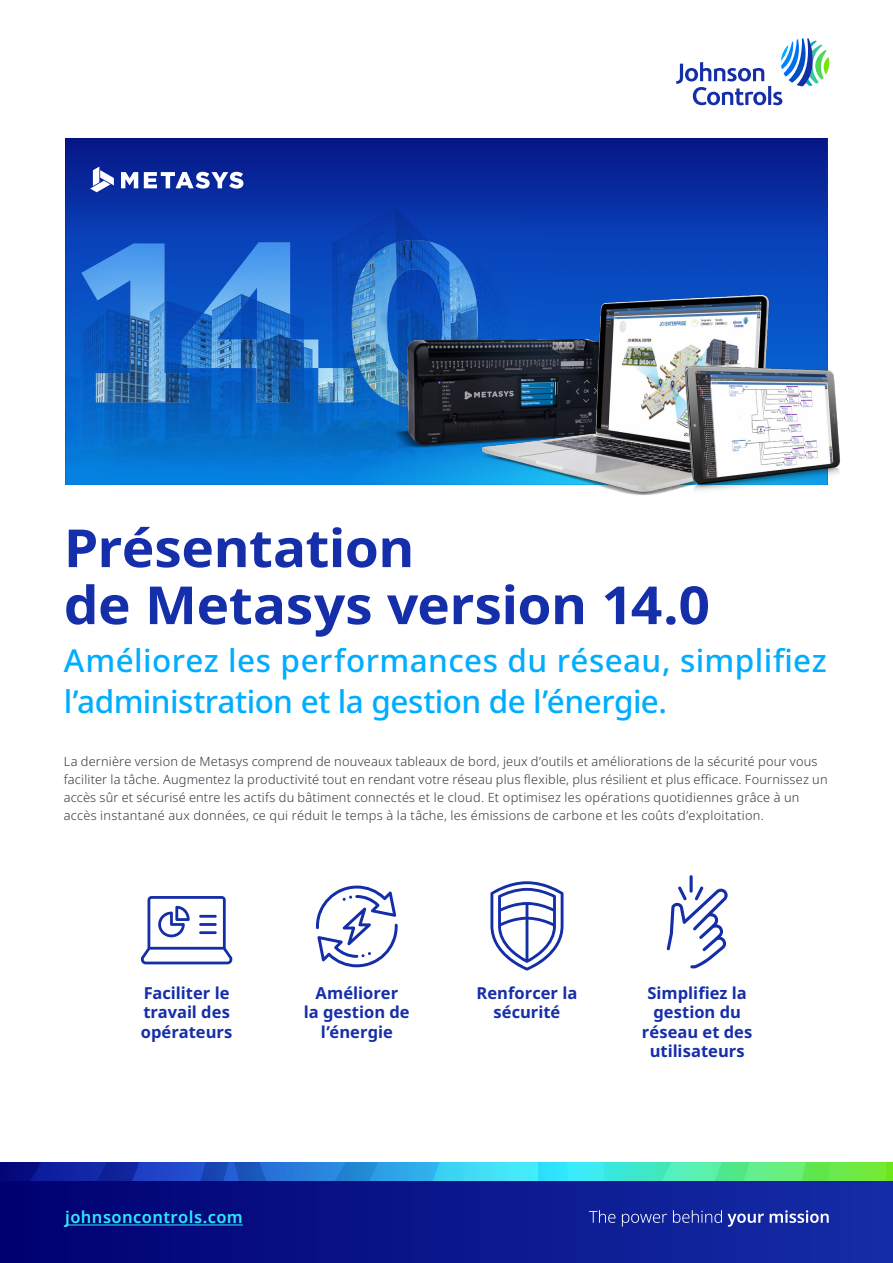
<style>
.page{position:relative;width:893px;height:1263px;background:#fff}
.page>*{position:absolute;margin:0;border:0;box-sizing:border-box;transform-origin:0 0}
.t1{font:700 52.5px/57px "Noto Sans";letter-spacing:-.01em;color:#152ea9;scale:1.05 1}
.t2{font:500 31.5px/40.5px "Noto Sans";letter-spacing:.01em;color:#00adff}
.t3{font:700 16.5px/19.4px "Noto Sans";color:#152ea9;text-align:center}
.t4{font:600 16.5px "Noto Sans";letter-spacing:.025em;color:#2ee9ff}
.t5{font:300 12.75px/18px "Noto Sans";letter-spacing:.015em;color:#333740}
</style>
<div class="page">
<svg style="left:66px;top:139px;width:761px;height:346px;background:#114eb5"></svg>
<svg style="left:316px;top:885px;width:82px;height:82px"></svg>
<svg style="left:490px;top:881px;width:73px;height:89px"></svg>
<svg style="left:667px;top:875px;width:61px;height:93px"></svg>
<svg style="left:141px;top:896px;width:91px;height:68px"></svg>
<div style="left:0;top:1176px;width:893px;height:87px;background:linear-gradient(to right,#000072,#1733a7)"></div>
<svg style="left:534px;top:1163px;width:359px;height:17px"></svg>
<svg style="left:0;top:1163px;width:534px;height:17px;background:#236fca"></svg>
<svg style="left:563px;top:1163px;width:41px;height:17px"></svg>
<svg style="left:642px;top:1163px;width:245px;height:17px;background:#5eeb7e"></svg>
<hr style="left:65px;top:1224px;width:178px;height:1px;background:#2ee9ff">
<svg style="left:589px;top:1210px;width:26px;height:13px"></svg>
<svg style="left:622px;top:1214px;width:45px;height:12px"></svg>
<svg style="left:673px;top:1210px;width:91px;height:17px;background:#3c4cae"></svg>
<svg style="left:770px;top:1210px;width:59px;height:13px"></svg>
<svg style="left:121px;top:172px;width:17px;height:16px"></svg>
<svg style="left:144px;top:172px;width:99px;height:17px"></svg>
<svg style="left:90px;top:167px;width:24px;height:25px"></svg>
<img style="left:384px;top:324px;width:76px;height:143px">
<img style="left:460px;top:280px;width:381px;height:215px">
<svg style="left:676px;top:38px;width:153px;height:67px"></svg>
<p class="t1" style="left:64px;top:521px;width:617px">Présentation<br>de Metasys version 14.0</p>
<p class="t2" style="left:64px;top:642px;width:764px">Améliorez les performances du réseau, simplifiez l’administration et la gestion de l’énergie.</p>
<p class="t5" style="left:64px;top:753px;width:765px">La dernière version de Metasys comprend de nouveaux tableaux de bord, jeux d’outils et améliorations de la sécurité pour vous faciliter la tâche. Augmentez la productivité tout en rendant votre réseau plus flexible, plus résilient et plus efficace. Fournissez un accès sûr et sécurisé entre les actifs du bâtiment connectés et le cloud. Et optimisez les opérations quotidiennes grâce à un accès instantané aux données, ce qui réduit le temps à la tâche, les émissions de carbone et les coûts d’exploitation.</p>
<p class="t3" style="left:141px;top:984px;width:93px;text-align:left">Faciliter le travail des opérateurs</p>
<p class="t4" style="left:65px;top:1206px;width:179px">johnsoncontrols.com</p>
<p class="t3" style="left:304px;top:984px;width:107px">Améliorer<br>la gestion de l’énergie</p>
<p class="t3" style="left:477px;top:984px;width:102px">Renforcer la sécurité</p>
<p class="t3" style="left:642px;top:984px;width:112px">Simplifiez la gestion du réseau et des utilisateurs</p>
</div>
